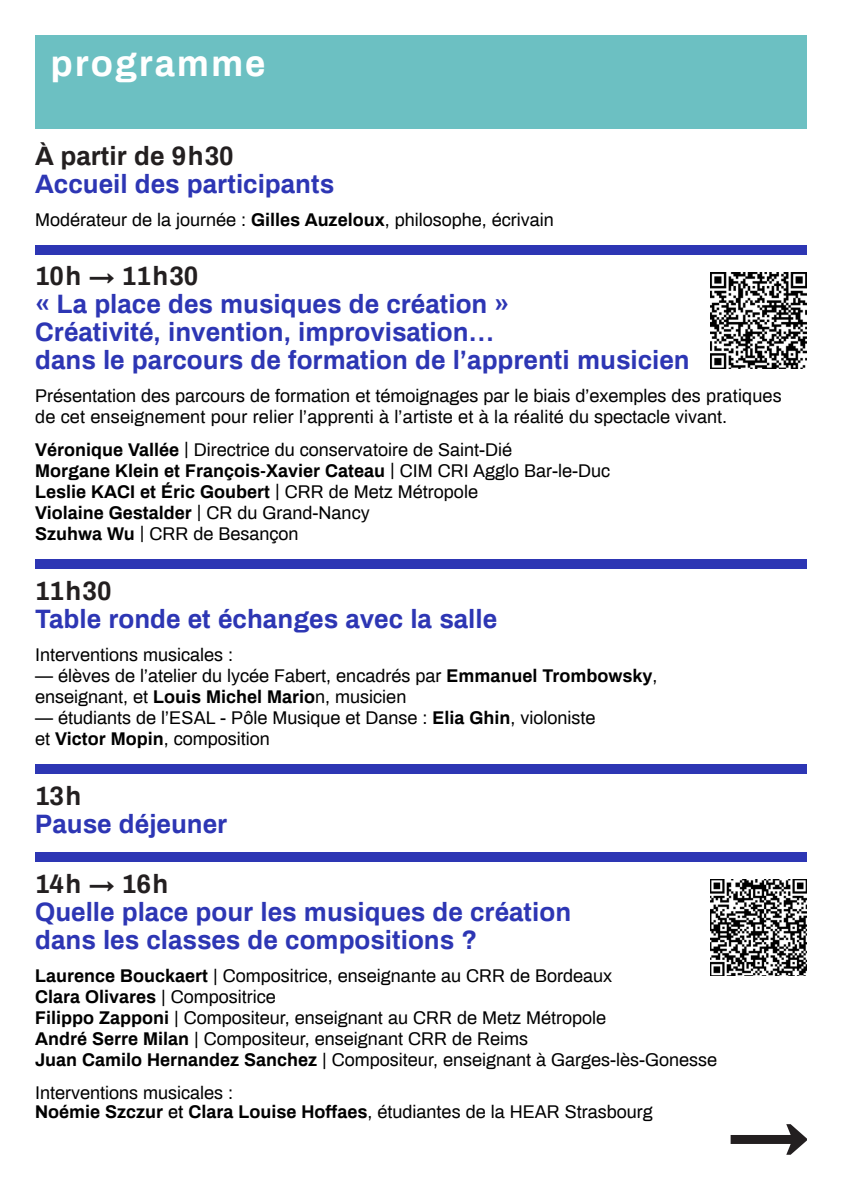
<style>
.page{position:relative;width:842px;height:1191px;background:#fff}
.page>*{position:absolute;margin:0;border:0;box-sizing:border-box;transform-origin:0 0}
.t1{font:500 118px "Archivo";color:#2d36b4;scale:1.14 1}
.t2{font:700 83.2px "Archivo";color:#231f20}
.t3{font:700 36.4px "Archivo";letter-spacing:.05em;color:#fff}
.t4{font:700 26px/28px "Archivo";color:#2d36b4}
.t5{font:700 26px "Archivo";color:#231f20}
.t6{font:700 26px "Archivo";letter-spacing:.02em;color:#231f20}
.t7{font:18px/21px "Archivo";color:#000}
.s1{font-weight:700}
.s2{font-weight:500}
</style>
<div class="page">
<div style="left:35px;top:35px;width:772px;height:94px;background:#6cc0c2"></div>
<img style="left:711px;top:272px;width:96px;height:96px">
<img style="left:711px;top:879px;width:96px;height:96px">
<h3 class="t3" style="left:51px;top:38px;width:216px">programme</h3>
<h3 class="t5" style="left:35px;top:138px;width:200px">À partir de 9h30</h3>
<h3 class="t4" style="left:35px;top:169px;width:301px">Accueil des participants</h3>
<p class="t7" style="left:35px;top:208px;width:520px">Modérateur de la journée : <span class="s1">Gilles Auzeloux</span>, philosophe, écrivain</p>
<h1 class="t1" style="left:35px;top:159px;width:678px">——————</h1>
<h3 class="t6" style="left:35px;top:258px;width:165px">10h → 11h30</h3>
<h3 class="t4" style="left:35px;top:289px;width:656px">« La place des musiques de création »<br>Créativité, invention, improvisation…<br>dans le parcours de formation de l’apprenti musicien</h3>
<p class="t7" style="left:35px;top:384px;width:748px">Présentation des parcours de formation et témoignages par le biais d’exemples des pratiques de cet enseignement pour relier l’apprenti à l’artiste et à la réalité du spectacle vivant.</p>
<p class="t7" style="left:35px;top:438px;width:576px"><span class="s1">Véronique Vallée</span> | Directrice du conservatoire de Saint-Dié<br><span class="s1">Morgane Klein et François-Xavier Cateau</span> | CIM CRI Agglo Bar-le-Duc <span class="s1">Leslie KACI et Éric Goubert</span> | CRR de Metz Métropole<br><span class="s1">Violaine Gestalder</span> | CR du Grand-Nancy<br><span class="s1">Szuhwa Wu</span> | CRR de Besançon</p>
<h1 class="t1" style="left:35px;top:474px;width:678px">——————</h1>
<h3 class="t5" style="left:35px;top:573px;width:78px">11h30</h3>
<h3 class="t4" style="left:35px;top:604px;width:463px">Table ronde et échanges avec la salle</h3>
<p class="t7" style="left:35px;top:643px;width:200px">Interventions musicales :</p>
<p class="t7" style="left:35px;top:664px;width:624px">— élèves de l’atelier du lycée Fabert, encadrés par <span class="s1">Emmanuel Trombowsky</span>, enseignant, et <span class="s1">Louis Michel Mario</span>n, musicien</p>
<p class="t7" style="left:35px;top:706px;width:562px">— étudiants de l’ESAL - Pôle Musique et Danse : <span class="s1">Elia Ghin</span>, violoniste et <span class="s1">Victor Mopin</span>, composition</p>
<h1 class="t1" style="left:35px;top:679px;width:678px">——————</h1>
<h3 class="t5" style="left:35px;top:778px;width:48px">13h</h3>
<h3 class="t4" style="left:35px;top:809px;width:194px">Pause déjeuner</h3>
<h1 class="t1" style="left:35px;top:767px;width:678px">——————</h1>
<h3 class="t5" style="left:35px;top:866px;width:135px">14h → 16h</h3>
<h3 class="t4" style="left:35px;top:897px;width:538px">Quelle place pour les musiques de création dans les classes de compositions ?</h3>
<p class="t7" style="left:35px;top:964px;width:683px"><span class="s1">Laurence Bouckaert</span> | Compositrice, enseignante au CRR de Bordeaux<br><span class="s1">Clara Olivares</span> | Compositrice<br><span class="s1">Filippo Zapponi</span> | Compositeur, enseignant au CRR de Metz Métropole<br><span class="s1">André Serre Milan</span> | Compositeur, enseignant CRR de Reims<br><span class="s1">Juan Camilo Hernandez Sanchez</span> | Compositeur, enseignant à Garges-lès-Gonesse</p>
<p class="t7" style="left:35px;top:1082px;width:619px;line-height:19px">Interventions musicales :<br><span class="s1">Noémie Szczur</span> <span class="s2">et</span> <span class="s1">Clara Louise Hoffaes</span>, étudiantes de la HEAR Strasbourg</p>
<h2 class="t2" style="left:727px;top:1074px;width:85px">→</h2>
</div>
